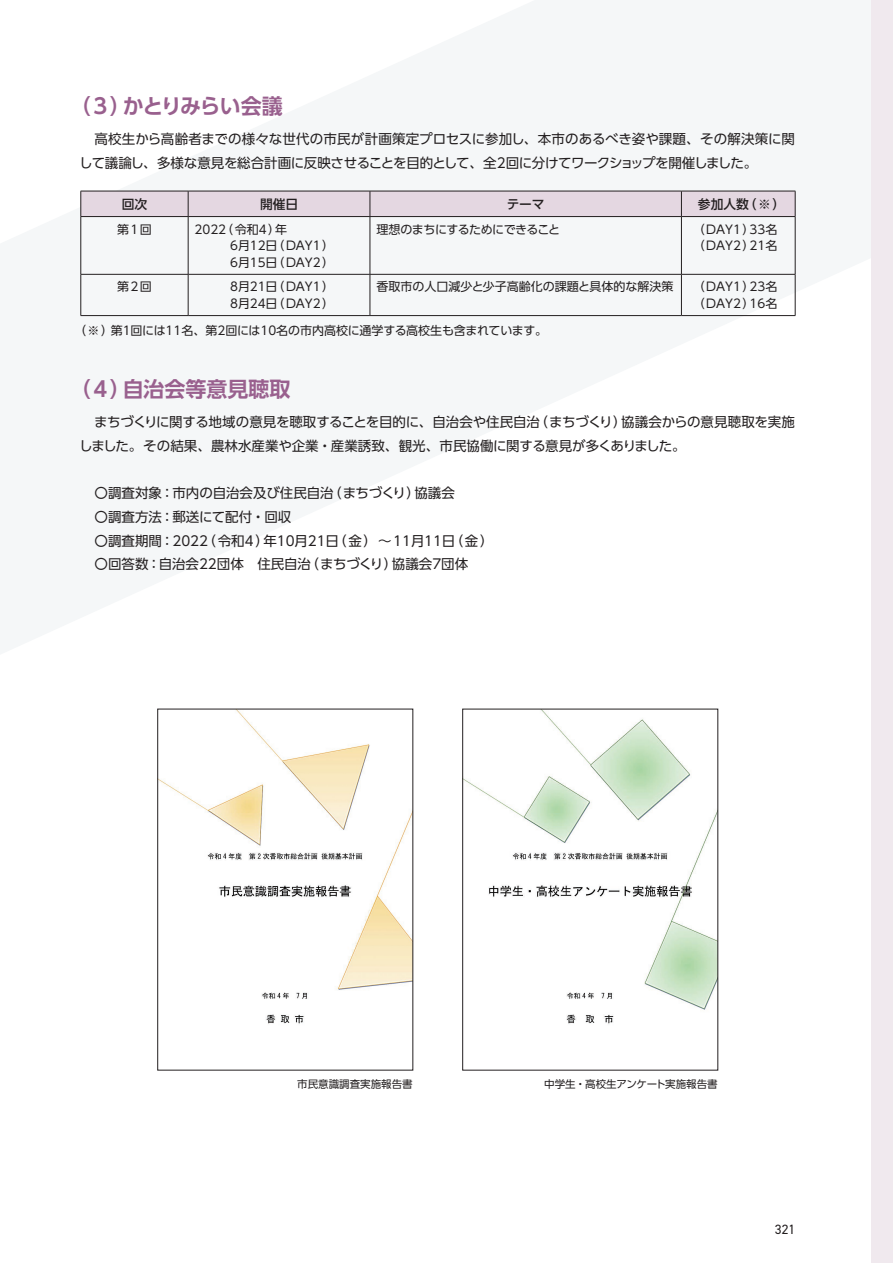
<style>
.page{position:relative;width:893px;height:1263px;background:#fff}
.page>*{position:absolute;margin:0;border:0;box-sizing:border-box;transform-origin:0 0}
.t1{font:700 21px "UD Shin Go Pr 6 De";letter-spacing:-.06em;color:#99608e}
.t2{font:700 21px "UD Shin Go Pr 6 De";color:#99608e}
.t3{font:13.5px/23.7px "UD Shin Go Pr 6";letter-spacing:-.005em;color:#231f20}
.t4{font:13.5px "DIN2014";color:#231f20}
.t5{font:500 12.75px "UD Shin Go Pro";color:#231f20}
.t6{font:12px/16.5px "UD Shin Go Pro";color:#231f20}
.t7{font:12px "UD Shin Go Pr 6";letter-spacing:-.015em;color:#231f20}
.t8{font:12px "UD Shin Go Pro";letter-spacing:-.045em;color:#231f20}
.t9{font:10.5px "UD Shin Go Pr 6";color:#231f20}
</style>
<div class="page">
<svg style="left:80px;top:0;width:792px;height:655px;fill:#f5f7f8"></svg>
<div style="left:872px;top:0;width:21px;height:1263px;background:#f0e9ee"></div>
<div style="left:81px;top:191px;width:715px;height:26px;background:#e4d7e1"></div>
<hr style="left:81px;top:216px;width:107px;height:1px;background:#231f20">
<hr style="left:81px;top:217px;width:1px;height:57px;background:#231f20">
<hr style="left:188px;top:216px;width:182px;height:1px;background:#231f20">
<hr style="left:188px;top:217px;width:1px;height:57px;background:#231f20">
<hr style="left:370px;top:216px;width:311px;height:1px;background:#231f20">
<hr style="left:370px;top:217px;width:1px;height:57px;background:#231f20">
<hr style="left:681px;top:216px;width:114px;height:1px;background:#231f20">
<hr style="left:681px;top:217px;width:1px;height:57px;background:#231f20">
<hr style="left:795px;top:217px;width:1px;height:57px;background:#231f20">
<hr style="left:81px;top:274px;width:107px;height:1px;background:#231f20">
<hr style="left:81px;top:275px;width:1px;height:40px;background:#231f20">
<hr style="left:188px;top:274px;width:182px;height:1px;background:#231f20">
<hr style="left:188px;top:275px;width:1px;height:40px;background:#231f20">
<hr style="left:370px;top:274px;width:311px;height:1px;background:#231f20">
<hr style="left:370px;top:275px;width:1px;height:40px;background:#231f20">
<hr style="left:681px;top:274px;width:114px;height:1px;background:#231f20">
<hr style="left:681px;top:275px;width:1px;height:40px;background:#231f20">
<hr style="left:795px;top:275px;width:1px;height:40px;background:#231f20">
<hr style="left:81px;top:315px;width:107px;height:1px;background:#231f20">
<hr style="left:188px;top:315px;width:182px;height:1px;background:#231f20">
<hr style="left:370px;top:315px;width:311px;height:1px;background:#231f20">
<hr style="left:681px;top:315px;width:114px;height:1px;background:#231f20">
<img style="left:159px;top:711px;width:252px;height:313px">
<img style="left:464px;top:711px;width:252px;height:313px">
<div style="left:462px;top:709px;width:256px;height:361px;border:1px solid #231f20"></div>
<h1 class="t1" style="left:70px;top:89px;width:214px">（3）かとりみらい会議</h1>
<p class="t3" style="left:79px;top:127px;width:717px;text-indent:15px">高校生から高齢者までの様々な世代の市民が計画策定プロセスに参加し、本市のあるべき姿や課題、その解決策に関して議論し、多様な意見を総合計画に反映させることを目的として、全2回に分けてワークショップを開催しました。</p>
<p class="t5" style="left:122px;top:193px;width:27px">回次</p>
<p class="t5" style="left:260px;top:193px;width:40px">開催日</p>
<p class="t5" style="left:507px;top:193px;width:39px">テーマ</p>
<p class="t5" style="left:698px;top:193px;width:89px">参加人数（※）</p>
<p class="t6" style="left:117px;top:220px;width:36px">第1回</p>
<p class="t6" style="left:230px;top:220px;width:105px;text-indent:-36px">2022（令和4）年<br>6月12日（DAY1）<br>6月15日（DAY2）</p>
<p class="t8" style="left:376px;top:219px;width:185px">理想のまちにするためにできること</p>
<p class="t6" style="left:693px;top:220px;width:86px">（DAY1）33名（DAY2）21名</p>
<p class="t6" style="left:117px;top:278px;width:36px">第2回</p>
<p class="t6" style="left:230px;top:278px;width:105px">8月21日（DAY1）<br>8月24日（DAY2）</p>
<p class="t6" style="left:376px;top:278px;width:298px">香取市の人口減少と少子高齢化の課題と具体的な解決策</p>
<p class="t6" style="left:693px;top:278px;width:86px">（DAY1）23名（DAY2）16名</p>
<p class="t7" style="left:74px;top:321px;width:475px">（※）第1回には11名、第2回には10名の市内高校に通学する高校生も含まれています。</p>
<h1 class="t2" style="left:70px;top:372px;width:222px">（4）自治会等意見聴取</h1>
<p class="t3" style="left:79px;top:410px;width:717px;text-indent:15px">まちづくりに関する地域の意見を聴取することを目的に、自治会や住民自治（まちづくり）協議会からの意見聴取を実施しました。その結果、農林水産業や企業・産業誘致、観光、市民協働に関する意見が多くありました。</p>
<p class="t3" style="left:95px;top:481px;width:400px">〇調査対象：市内の自治会及び住民自治（まちづくり）協議会<br>〇調査方法：郵送にて配付・回収<br>〇調査期間：2022（令和4）年10月21日（金）～11月11日（金）〇回答数：自治会22団体　住民自治（まちづくり）協議会7団体</p>
<p class="t9" style="left:297px;top:1075px;width:117px">市民意識調査実施報告書</p>
<p class="t9" style="left:544px;top:1075px;width:175px">中学生・高校生アンケート実施報告書</p>
<p class="t4" style="left:775px;top:1221px;width:22px">321</p>
</div>
